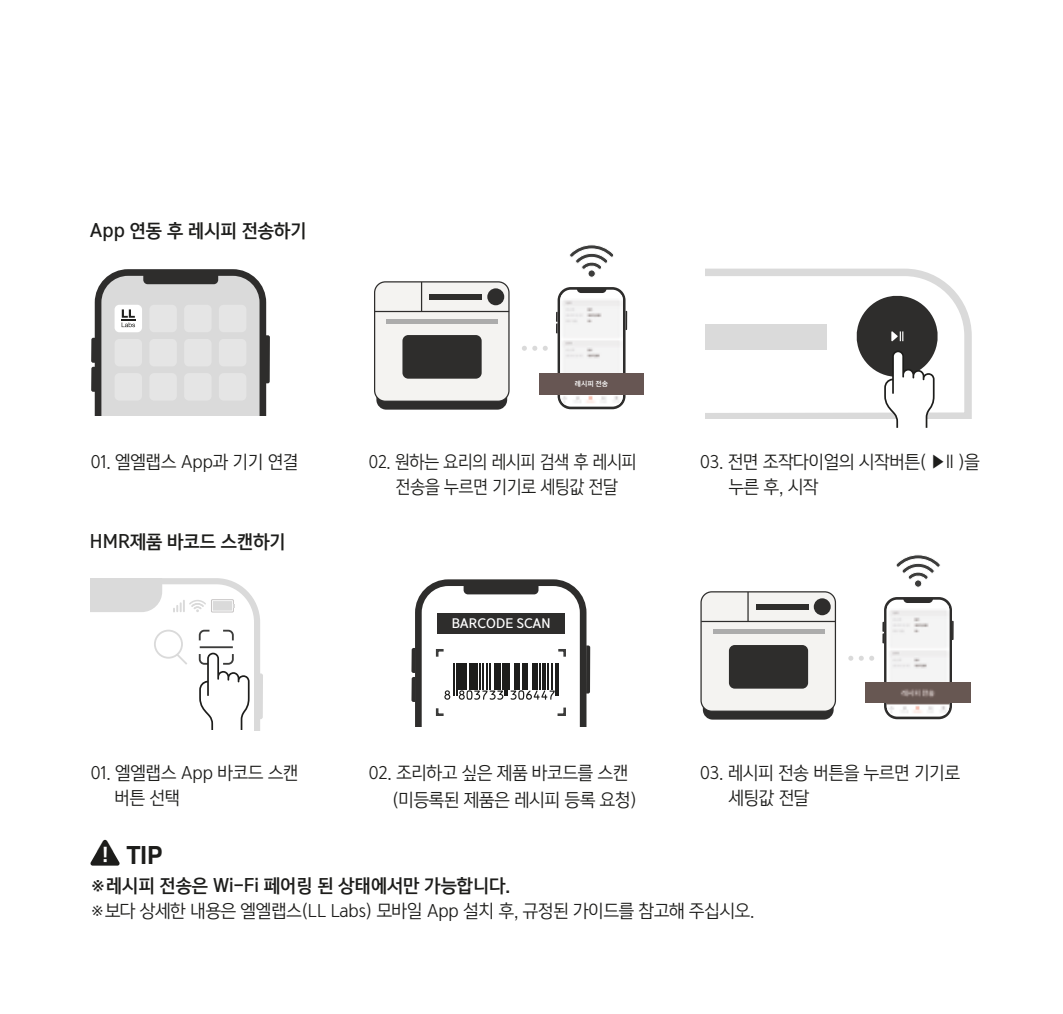
<style>
.page{position:relative;width:1063px;height:1014px;background:#fff}
.page>*{position:absolute;margin:0;border:0;box-sizing:border-box;transform-origin:0 0}
.t1{font:700 25px "Helvetica";color:#1d1d1b;scale:.93 1}
.t2{font:17.5px/25px "Yoon Gothic Pro 740";letter-spacing:-.005em;color:#1d1d1b;scale:.95 1}
.t3{font:17.5px "Yoon Gothic Pro 770";letter-spacing:-.005em;color:#1d1d1b;scale:.95 1}
.t4{font:17.5px/25px "Yoon Gothic Pro 740";letter-spacing:-.005em;color:#1d1d1b;text-align:center;scale:.91 1}
.t5{font:12px "Yoon Gothic Pro 770";letter-spacing:-.005em;color:#fff}
.t6{font:6.5px "Yoon Gothic Pro 770";color:#fff}
.s1{font-family:"Yoon Gothic Pro 790";font-weight:400;font-size:16.25px;color:#fff}
</style>
<div class="page">
<svg style="left:703px;top:706px;width:131px;height:13px"></svg>
<div style="left:701px;top:591px;width:134px;height:120px;background:#f4f3f1;border-radius:11px"></div>
<div style="left:700px;top:591px;width:136px;height:120px;border:1px solid #2e2d2c;border-radius:11px"></div>
<div style="left:713px;top:629px;width:111px;height:5px;background:#acacac"></div>
<div style="left:729px;top:645px;width:79px;height:43px;background:#2e2d2c;border-radius:6px"></div>
<div style="left:814px;top:598px;width:17px;height:17px;background:#2e2d2c;border-radius:50%"></div>
<hr style="left:701px;top:620px;width:135px;height:2px;background:#2e2d2c">
<hr style="left:747px;top:592px;width:2px;height:29px;background:#2e2d2c">
<div style="left:756px;top:604px;width:53px;height:5px;background:#2e2d2c"></div>
<div style="left:914px;top:580px;width:8px;height:7px;background:#3c3c3b;border-radius:50%"></div>
<div style="left:914px;top:579px;width:8px;height:8px;border:1px solid #fff;border-radius:50%"></div>
<svg style="left:896px;top:555px;width:44px;height:25px"></svg>
<svg style="left:884px;top:597px;width:68px;height:122px"></svg>
<div style="left:887px;top:599px;width:62px;height:117px;background:#fff;border-radius:11px"></div>
<img style="left:887px;top:605px;width:62px;height:109px">
<svg style="left:903px;top:598px;width:30px;height:5px"></svg>
<svg style="left:848px;top:656px;width:5px;height:4px"></svg>
<svg style="left:859px;top:656px;width:15px;height:4px"></svg>
<svg style="left:952px;top:620px;width:2px;height:20px"></svg>
<svg style="left:882px;top:621px;width:2px;height:22px"></svg>
<svg style="left:705px;top:268px;width:266px;height:160px"></svg>
<img style="left:866px;top:682px;width:104px;height:20px">
<svg style="left:376px;top:396px;width:131px;height:13px"></svg>
<div style="left:375px;top:282px;width:134px;height:119px;background:#f4f3f1;border-radius:11px"></div>
<div style="left:374px;top:281px;width:136px;height:121px;border:1px solid #2e2d2c;border-radius:11px"></div>
<div style="left:386px;top:319px;width:112px;height:5px;background:#acacac"></div>
<div style="left:402px;top:335px;width:80px;height:43px;background:#2e2d2c;border-radius:6px"></div>
<div style="left:487px;top:288px;width:17px;height:17px;background:#2e2d2c;border-radius:50%"></div>
<hr style="left:375px;top:311px;width:134px;height:1px;background:#2e2d2c">
<svg style="left:421px;top:282px;width:1px;height:29px"></svg>
<div style="left:430px;top:294px;width:52px;height:5px;background:#2e2d2c"></div>
<div style="left:588px;top:270px;width:7px;height:7px;background:#3c3c3b;border-radius:50%"></div>
<div style="left:588px;top:269px;width:8px;height:8px;border:1px solid #fff;border-radius:50%"></div>
<svg style="left:569px;top:245px;width:45px;height:25px"></svg>
<svg style="left:558px;top:287px;width:68px;height:122px"></svg>
<div style="left:560px;top:290px;width:63px;height:116px;background:#fff;border-radius:11px"></div>
<img style="left:560px;top:295px;width:63px;height:109px">
<svg style="left:577px;top:288px;width:30px;height:5px"></svg>
<svg style="left:522px;top:346px;width:15px;height:5px"></svg>
<svg style="left:543px;top:346px;width:5px;height:5px"></svg>
<svg style="left:626px;top:311px;width:1px;height:19px"></svg>
<svg style="left:556px;top:312px;width:2px;height:21px"></svg>
<svg style="left:91px;top:269px;width:179px;height:147px;background:#b9b8b8"></svg>
<div style="left:184px;top:305px;width:28px;height:27px;background:#e5e5e5;border-radius:5px"></div>
<div style="left:149px;top:305px;width:28px;height:27px;background:#e5e5e5;border-radius:5px"></div>
<div style="left:219px;top:305px;width:27px;height:27px;background:#e5e5e5;border-radius:5px"></div>
<div style="left:115px;top:339px;width:27px;height:27px;background:#e5e5e5;border-radius:5px"></div>
<div style="left:184px;top:339px;width:28px;height:27px;background:#e5e5e5;border-radius:5px"></div>
<div style="left:149px;top:339px;width:28px;height:27px;background:#e5e5e5;border-radius:5px"></div>
<div style="left:219px;top:339px;width:27px;height:27px;background:#e5e5e5;border-radius:5px"></div>
<div style="left:115px;top:373px;width:27px;height:27px;background:#e5e5e5;border-radius:5px"></div>
<div style="left:184px;top:373px;width:28px;height:27px;background:#e5e5e5;border-radius:5px"></div>
<div style="left:149px;top:373px;width:28px;height:27px;background:#e5e5e5;border-radius:5px"></div>
<div style="left:219px;top:373px;width:27px;height:27px;background:#e5e5e5;border-radius:5px"></div>
<svg style="left:90px;top:839px;width:30px;height:26px"></svg>
<svg style="left:411px;top:579px;width:179px;height:147px"></svg>
<hr style="left:555px;top:663px;width:1px;height:33px;background:#1d1d1b">
<hr style="left:557px;top:663px;width:1px;height:33px;background:#1d1d1b">
<svg style="left:90px;top:578px;width:173px;height:152px"></svg>
<div style="left:539px;top:373px;width:105px;height:21px;background:#675653"></div>
<p class="t3" style="left:90px;top:218px;width:230px">App 연동 후 레시피 전송하기</p>
<p class="t2" style="left:91px;top:449px;width:220px">01. 엘엘랩스 App과 기기 연결</p>
<p class="t3" style="left:90px;top:529px;width:208px">HMR제품 바코드 스캔하기</p>
<p class="t2" style="left:115px;top:759px;width:195px;text-indent:-24px">01. 엘엘랩스 App 바코드 스캔 버튼 선택</p>
<h1 class="t1" style="left:102px;top:835px;width:66px"><span class="s1">!</span> TIP</h1>
<p class="t6" style="left:575px;top:379px;width:35px">레시피 전송</p>
<p class="t4" style="left:369px;top:449px;width:296px">02. 원하는 요리의 레시피 검색 후 레시피 전송을 누르면 기기로 세팅값 전달</p>
<p class="t5" style="left:452px;top:614px;width:100px">BARCODE SCAN</p>
<p class="t2" style="left:729px;top:449px;width:266px;text-indent:-28px">03. 전면 조작다이얼의 시작버튼( ▶ll )을 누른 후, 시작</p>
<p class="t2" style="left:392px;top:758px;width:258px;line-height:27.5px;text-indent:-24px">02. 조리하고 싶은 제품 바코드를 스캔 (미등록된 제품은 레시피 등록 요청)</p>
<p class="t2" style="left:729px;top:759px;width:245px;text-indent:-28px">03. 레시피 전송 버튼을 누르면 기기로 세팅값 전달</p>
<p class="t3" style="left:90px;top:873px;width:444px">※레시피 전송은 Wi-Fi 페어링 된 상태에서만 가능합니다.</p>
<p class="t2" style="left:90px;top:898px;width:701px">※보다 상세한 내용은 엘엘랩스(LL Labs) 모바일 App 설치 후, 규정된 가이드를 참고해 주십시오.</p>
</div>
